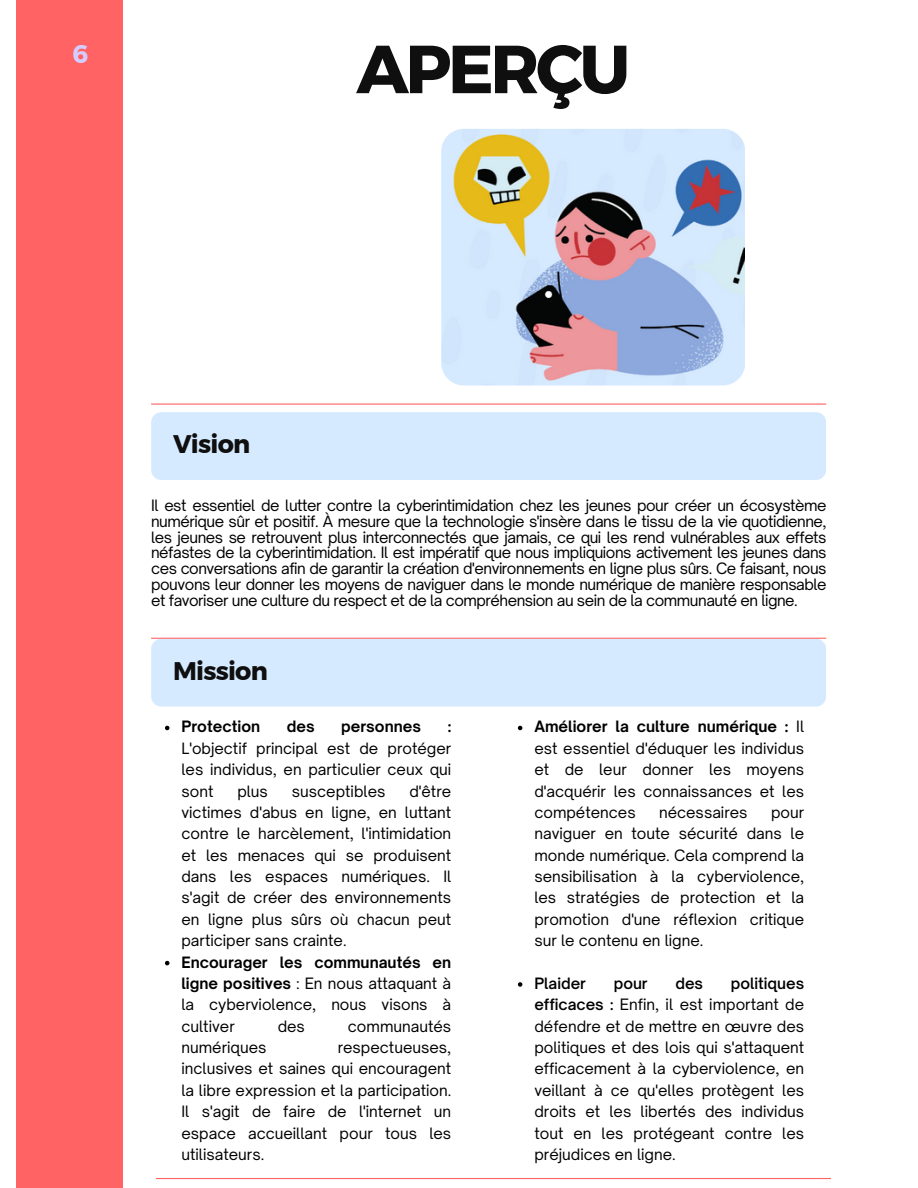
<style>
.page{position:relative;width:918px;height:1188px;background:#fff}
.page>*{position:absolute;margin:0;border:0;box-sizing:border-box;transform-origin:0 0}
.t1{font:67.8px "Kief Montaser Bold";letter-spacing:-.05em;color:#0e0f0e}
.t2{font:25.35px "Kief Montaser Bold";letter-spacing:-.03em;color:#0e0f0e}
.t3{font:25.35px "Kief Montaser Bold";color:#d5ccff}
.t4{font:15px/21.3px "Open Sauce One";color:#000;text-align:justify}
.t5{font:700 15px "Open Sauce One";color:#000}
.t6{font:600 15px "Open Sauce One";color:#000}
.s1{font-weight:700}
.s2{font-weight:600}
</style>
<div class="page">
<div style="left:151px;top:412px;width:675px;height:68px;background:#d6eaff;border-radius:10px"></div>
<div style="left:151px;top:639px;width:675px;height:68px;background:#d6eaff;border-radius:10px"></div>
<div style="left:16px;top:0;width:107px;height:1188px;background:#ff6363"></div>
<hr style="left:151px;top:404px;width:675px;height:1px;background:#ff6363">
<hr style="left:151px;top:638px;width:675px;height:1px;background:#ff6363">
<hr style="left:156px;top:1178px;width:675px;height:1px;background:#ff6363">
<svg style="left:165px;top:726px;width:4px;height:4px"></svg>
<svg style="left:165px;top:961px;width:4px;height:4px"></svg>
<svg style="left:518px;top:726px;width:4px;height:4px"></svg>
<svg style="left:518px;top:982px;width:4px;height:5px"></svg>
<img style="left:441px;top:129px;width:304px;height:256px;border-radius:22px">
<p class="t3" style="left:73px;top:39px;width:17px">6</p>
<p class="t1" style="left:356px;top:28px;width:275px">APERÇU</p>
<h1 class="t2" style="left:173px;top:429px;width:79px">Vision</h1>
<p class="t4" style="left:151px;top:498px;width:677px;line-height:15.8px">Il est essentiel de lutter contre la cyberintimidation chez les jeunes pour créer un écosystème numérique sûr et positif. À mesure que la technologie s'insère dans le tissu de la vie quotidienne, les jeunes se retrouvent plus interconnectés que jamais, ce qui les rend vulnérables aux effets néfastes de la cyberintimidation. Il est impératif que nous impliquions activement les jeunes dans ces conversations afin de garantir la création d'environnements en ligne plus sûrs. Ce faisant, nous pouvons leur donner les moyens de naviguer dans le monde numérique de manière responsable et favoriser une culture du respect et de la compréhension au sein de la communauté en ligne.</p>
<h2 class="t2" style="left:173px;top:656px;width:96px">Mission</h2>
<h2 class="t5" style="left:181px;top:717px;width:80px">Protection</h2>
<h2 class="t5" style="left:287px;top:717px;width:29px">des</h2>
<h2 class="t5" style="left:341px;top:717px;width:81px">personnes</h2>
<h2 class="t4" style="left:181px;top:716px;width:271px;text-indent:266px"><span class="s1">:<br></span>L'objectif principal est de protéger les individus, en particulier ceux qui sont</h2>
<h2 class="t4" style="left:181px;top:780px;width:271px;text-indent:228px">d'être victimes d'abus en ligne, en luttant contre le harcèlement, l'intimidation et les menaces qui se produisent dans les espaces numériques. Il s'agit de créer des environnements en ligne plus sûrs où chacun peut participer sans crainte.</h2>
<p class="t4" style="left:181px;top:951px;width:271px"><span class="s1">Encourager les communautés en ligne positives</span> : En nous attaquant à la cyberviolence, nous visons à cultiver</p>
<h2 class="t4" style="left:237px;top:780px;width:32px">plus</h2>
<h2 class="t4" style="left:292px;top:780px;width:95px">susceptibles</h2>
<p class="t4" style="left:278px;top:1015px;width:29px">des</p>
<p class="t4" style="left:348px;top:1015px;width:105px">communautés</p>
<p class="t4" style="left:181px;top:1037px;width:87px">numériques</p>
<p class="t4" style="left:181px;top:1037px;width:271px;text-indent:156px">respectueuses, inclusives et saines qui encouragent la libre expression et la participation.<br>Il s'agit de faire de l'internet un espace accueillant pour tous les utilisateurs.</p>
<p class="t4" style="left:534px;top:716px;width:271px"><span class="s1">Améliorer la culture numérique :</span> Il est essentiel d'éduquer les individus et de leur donner les moyens d'acquérir les connaissances et les compétences</p>
<p class="t4" style="left:659px;top:802px;width:90px">nécessaires</p>
<p class="t4" style="left:534px;top:802px;width:271px;text-indent:237px">pour naviguer en toute sécurité dans le monde numérique. Cela comprend la sensibilisation à la cyberviolence, les stratégies de protection et la promotion d'une réflexion critique sur le contenu en ligne.</p>
<p class="t6" style="left:534px;top:974px;width:53px">Plaider</p>
<p class="t6" style="left:614px;top:974px;width:35px">pour</p>
<p class="t6" style="left:675px;top:974px;width:29px">des</p>
<p class="t4" style="left:534px;top:973px;width:271px;text-indent:197px"><span class="s2">politiques efficaces :</span> Enfin, il est important de défendre et de mettre en œuvre des politiques et des lois qui s'attaquent efficacement à la cyberviolence, en veillant à ce qu'elles protègent les droits et les libertés des individus tout en les protégeant contre les préjudices en ligne.</p>
</div>
